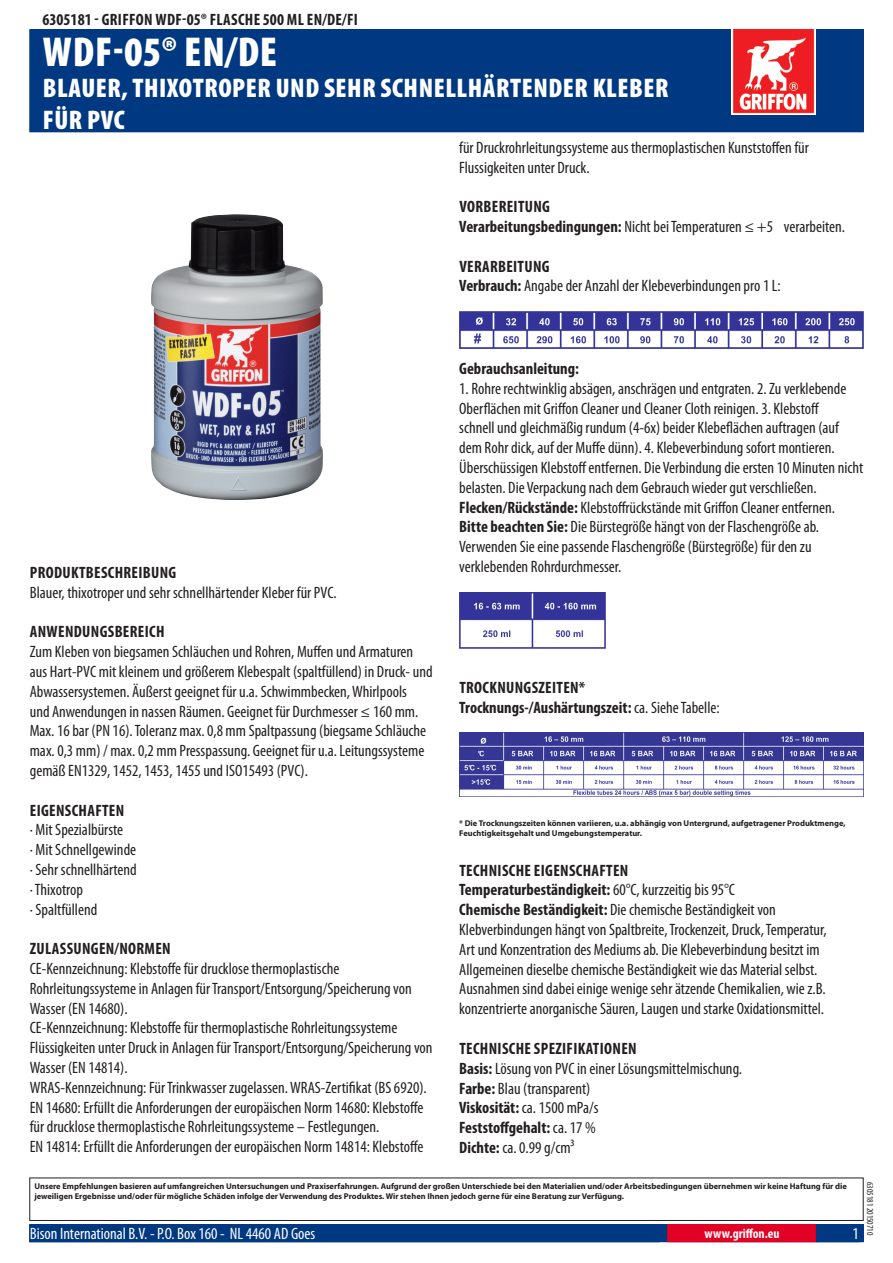
<style>
.page{position:relative;width:893px;height:1263px;background:#fff}
.page>*{position:absolute;margin:0;border:0;box-sizing:border-box;transform-origin:0 0}
.PageHeader{font:900 condensed 42px "Myriad Pro";letter-spacing:.02em;color:#fff}
.PageSubheader{font:900 condensed 27px "Myriad Pro";letter-spacing:.02em;color:#fff}
.Regular{font:condensed 16.5px/19.8px "Myriad Pro";color:#231f20}
.Regular-2{font:700 condensed 16.5px "Myriad Pro";letter-spacing:.02em;color:#231f20}
.ContactData{font:condensed 16.5px "Myriad Pro";color:#fff}
.TOCItem{font:700 condensed 16.5px "Myriad Pro";letter-spacing:.02em;color:#231f20}
.URL{font:700 condensed 13.5px "Myriad Pro";color:#fff}
.Revisie{font:condensed 9px "Myriad Pro";color:#231f20}
.Disclaimer{font:700 8.4px/10.1px "Myriad Pro";color:#231f20}
.s1{font-weight:700}
.s2{font-weight:400}
</style>
<div class="page">
<div style="left:30px;top:30px;width:833px;height:102px;background:#003882"></div>
<img style="left:731px;top:30px;width:85px;height:85px">
<div style="left:29px;top:1177px;width:835px;height:44px;border:1px solid #231f20"></div>
<div style="left:30px;top:1225px;width:833px;height:17px;background:#003882"></div>
<div style="left:29px;top:1224px;width:835px;height:18px;border:1px solid #003882"></div>
<div style="left:668px;top:1225px;width:148px;height:17px;background:#e20025"></div>
<div style="left:667px;top:1224px;width:150px;height:18px;border:1px solid #e20025"></div>
<img style="left:151px;top:214px;width:172px;height:286px">
<img style="left:459px;top:311px;width:404px;height:38px">
<img style="left:459px;top:592px;width:146px;height:56px">
<img style="left:459px;top:733px;width:404px;height:64px">
<p class="TOCItem" style="left:43px;top:9px;width:311px">6305181 - Griffon WDF-05® Flasche 500 ml EN/DE/FI</p>
<p class="PageHeader" style="left:43px;top:25px;width:236px">WDF-05® EN/DE</p>
<p class="PageSubheader" style="left:43px;top:70px;width:493px">BLAUER, THIXOTROPER UND SEHR SCHNELLHÄRTENDE</p>
<p class="PageSubheader" style="left:574px;top:70px;width:96px">R KLEBER</p>
<p class="PageSubheader" style="left:43px;top:103px;width:83px">FÜR PVC</p>
<p class="Regular-2" style="left:30px;top:562px;width:147px">Produktbeschreibung</p>
<p class="Regular" style="left:30px;top:582px;width:308px">Blauer, thixotroper und sehr schnellhärtender Kleber für PVC.</p>
<p class="Regular-2" style="left:30px;top:621px;width:136px">Anwendungsbereich</p>
<p class="Regular" style="left:30px;top:642px;width:404px">Zum Kleben von biegsamen Schläuchen und Rohren, Muffen und Armaturen aus Hart-PVC mit kleinem und größerem Klebespalt (spaltfüllend) in Druck- und Abwassersystemen. Äußerst geeignet für u.a. Schwimmbecken, Whirlpools<br>und Anwendungen in nassen Räumen. Geeignet für Durchmesser ≤ 1 60 mm.<br>Max. 1 6 bar (PN 1 6). Toleranz max. 0,8 mm Spaltpassung (biegsame Schläuche max. 0,3 mm) / max. 0,2 mm Presspassung. Geeignet für u.a. Leitungssysteme gemäß EN1 329, 1 452, 1 453, 1 455 und ISO1 5493 (PVC).</p>
<p class="Regular-2" style="left:30px;top:800px;width:96px">Eigenschaften</p>
<p class="Regular" style="left:30px;top:820px;width:95px">· Mit Spezialbürste</p>
<p class="Regular" style="left:30px;top:840px;width:108px">· Mit Schnellgewinde</p>
<p class="Regular" style="left:30px;top:859px;width:109px">· Sehr schnellhärtend</p>
<p class="Regular" style="left:30px;top:879px;width:55px">· Thixotrop</p>
<p class="Regular" style="left:30px;top:899px;width:69px">· Spaltfüllend</p>
<p class="Regular-2" style="left:30px;top:938px;width:142px">Zulassungen/Normen</p>
<p class="Regular" style="left:30px;top:958px;width:404px">CE-Kennzeichnung: Klebstoffe für drucklose thermoplastische Rohrleitungssysteme in Anlagen für Transport/Entsorgung/Speicherung von Wasser (EN 1 4680).<br>CE-Kennzeichnung: Klebstoffe für thermoplastische Rohrleitungssysteme Flüssigkeiten unter Druck in Anlagen für Transport/Entsorgung/Speicherung von Wasser (EN 1 481 4).<br>WRAS-Kennzeichnung: Für Trinkwasser zugelassen. WRAS-Zertifikat (BS 6920).<br>EN 1 4680: Erfüllt die Anforderungen der europäischen Norm 1 4680: Klebstoffe für drucklose thermoplastische Rohrleitungssysteme – Festlegungen.<br>EN 1 481 4: Erfüllt die Anforderungen der europäischen Norm 1 481 4: Klebstoffe</p>
<p class="Regular" style="left:459px;top:137px;width:351px">für Druckrohrleitungssysteme aus thermoplastischen Kunststoffen für<br>Flussigkeiten unter Druck.</p>
<p class="Regular-2" style="left:459px;top:196px;width:91px">Vorbereitung</p>
<p class="Regular" style="left:459px;top:216px;width:387px"><span class="s1">Verarbeitungsbedingungen:</span> Nicht bei Temperaturen ≤ +5℃ verarbeiten.</p>
<p class="Regular-2" style="left:459px;top:256px;width:91px">Verarbeitung</p>
<p class="Regular" style="left:459px;top:276px;width:323px"><span class="s1">Verbrauch:</span> Angabe der Anzahl der Klebeverbindungen pro 1 L:</p>
<p class="Regular-2" style="left:459px;top:358px;width:121px">Gebrauchsanleitung:</p>
<p class="Regular" style="left:459px;top:378px;width:405px">1 . Rohre rechtwinklig absägen, anschrägen und entgraten. 2. Zu verklebende Oberflächen mit Griffon Cleaner und Cleaner Cloth reinigen. 3. Klebstoff<br>schnell und gleichmäßig rundum (4-6x) beider Klebeflächen auftragen (auf dem Rohr dick, auf der Muffe dünn). 4. Klebeverbindung sofort montieren.<br>Überschüssigen Klebstoff entfernen. Die Verbindung die ersten 1 0 Minuten nicht belasten. Die Verpackung nach dem Gebrauch wieder gut verschließen.</p>
<p class="Regular" style="left:459px;top:497px;width:377px"><span class="s1">Flecken/Rückstände:</span> Klebstoffrückstände mit Griffon Cleaner entfernen.</p>
<p class="Regular" style="left:459px;top:517px;width:361px"><span class="s1">Bitte beachten Sie:</span> Die Bürstegröße hängt von der Flaschengröße ab.<br>Verwenden Sie eine passende Flaschengröße (Bürstegröße) für den zu verklebenden Rohrdurchmesser.</p>
<p class="Regular-2" style="left:459px;top:677px;width:127px">Trocknungszeiten*</p>
<p class="Regular-2" style="left:459px;top:697px;width:262px">Trocknungs-/Aushärtungszeit: <span class="s2">ca. Siehe Tabelle:</span></p>
<p class="Disclaimer" style="left:459px;top:818px;width:388px">* Die Trocknungszeiten können variieren, u.a. abhängig von Untergrund, aufgetragener Produktmenge,<br>Feuchtigkeitsgehalt und Umgebungstemperatur.</p>
<p class="Regular-2" style="left:459px;top:860px;width:170px">Technische Eigenschaften</p>
<p class="Regular-2" style="left:459px;top:880px;width:277px">Temperaturbeständigkeit: <span class="s2">60°C, kurzzeitig bis 95°C</span></p>
<p class="Regular" style="left:459px;top:900px;width:369px"><span class="s1">Chemische Beständigkeit:</span> Die chemische Beständigkeit von Klebverbindungen hängt von Spaltbreite, Trockenzeit, Druck, Temperatur, Art und Konzentration des Mediums ab. Die Klebeverbindung besitzt im Allgemeinen dieselbe chemische Beständigkeit wie das Material selbst.<br>Ausnahmen sind dabei einige wenige sehr ätzende Chemikalien, wie z.B. konzentrierte anorganische Säuren, Laugen und starke Oxidationsmittel.</p>
<p class="Regular-2" style="left:459px;top:1038px;width:179px">Technische Spezifikationen</p>
<p class="Regular" style="left:459px;top:1058px;width:284px"><span class="s1">Basis:</span> Lösung von PVC in einer Lösungsmittelmischung.</p>
<p class="Regular" style="left:459px;top:1078px;width:133px"><span class="s1">Farbe:</span> Blau (transparent)</p>
<p class="Regular" style="left:459px;top:1098px;width:141px"><span class="s1">Viskosität:</span> ca. 1 500 mPa/s</p>
<p class="Regular-2" style="left:459px;top:1117px;width:138px">Feststoffgehalt: <span class="s2">ca. 1 7 %</span></p>
<p class="Regular" style="left:459px;top:1137px;width:117px"><span class="s1">Dichte:</span> ca. 0.99 g/cm³</p>
<p class="Disclaimer" style="left:34px;top:1181px;width:814px">Unsere Empfehlungen basieren auf umfangreichen Untersuchungen und Praxiserfahrungen. Aufgrund der großen Unterschiede bei den Materialien und/oder Arbeitsbedingungen übernehmen wir keine Haftung für die jeweiligen Ergebnisse und/oder für mögliche Schäden infolge der Verwendung des Produktes. Wir stehen Ihnen jedoch gerne für eine Beratung zur Verfügung.</p>
<p class="ContactData" style="left:30px;top:1224px;width:287px">Bison International B.V. - P.O. Box 1 60 - NL 4460 AD Goes</p>
<p class="URL" style="left:704px;top:1225px;width:77px">www.griffon.eu</p>
<p class="Revisie" style="left:875px;top:1182px;width:55px;rotate:90deg">63051 81 201 5071 0</p>
</div>
